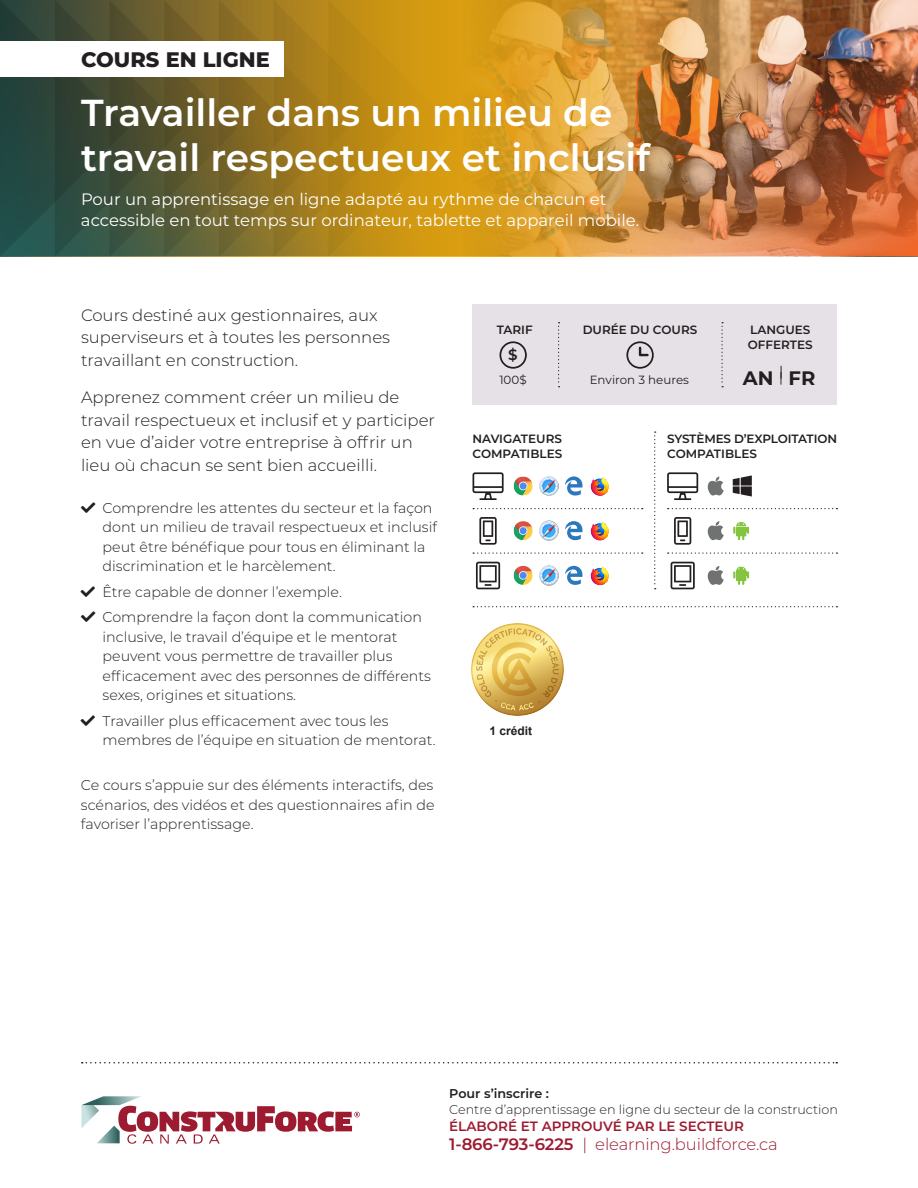
<style>
.page{position:relative;width:918px;height:1188px;background:#fff}
.page>*{position:absolute;margin:0;border:0;box-sizing:border-box;transform-origin:0 0}
.t1{font:600 37.5px/45px "Montserrat";color:#fff}
.t2{font:800 21px "Montserrat";color:#231f20}
.t3{font:700 19.5px "Montserrat";color:#231f20}
.Intro_text{font:300 16.5px/22.5px "Montserrat";color:#231f20}
.t4{font:16.5px/21px "Montserrat";color:#fff}
.t5{font:300 16.5px "Montserrat";letter-spacing:-.005em;color:#9d1b30}
.t6{font:600 15px "Montserrat";color:#231f20}
.t7{font:300 14.25px/19.5px "Montserrat";color:#231f20}
.t8{font:600 13.5px "Montserrat";color:#9d1b30}
.t9{font:300 12.75px "Montserrat";color:#231f20}
.t10{font:600 12.75px "Montserrat";color:#231f20}
.t11{font:600 12px/15px "Montserrat";color:#231f20}
.t12{font:700 12px "Arial";color:#231f20}
.t13{font:11.85px "Montserrat";color:#231f20}
.s1{font-style:inherit}
.s2{font-weight:600}
</style>
<div class="page">
<svg style="left:81px;top:1096px;width:279px;height:48px"></svg>
<svg style="left:82px;top:1062px;width:755px;height:2px"></svg>
<svg style="left:0;top:0;width:372px;height:256px;background:#6b632c"></svg>
<img style="left:372px;top:0;width:546px;height:256px">
<div style="left:0;top:42px;width:284px;height:35px;background:#fff"></div>
<div style="left:472px;top:305px;width:365px;height:100px;background:#e5e1e6"></div>
<svg style="left:558px;top:322px;width:2px;height:65px"></svg>
<svg style="left:721px;top:322px;width:2px;height:65px"></svg>
<svg style="left:626px;top:341px;width:28px;height:28px"></svg>
<svg style="left:781px;top:366px;width:1px;height:13px"></svg>
<svg style="left:473px;top:472px;width:31px;height:28px"></svg>
<svg style="left:476px;top:562px;width:24px;height:27px"></svg>
<svg style="left:479px;top:517px;width:18px;height:28px"></svg>
<svg style="left:667px;top:472px;width:31px;height:28px"></svg>
<svg style="left:671px;top:562px;width:24px;height:27px"></svg>
<svg style="left:674px;top:517px;width:17px;height:28px"></svg>
<svg style="left:708px;top:476px;width:16px;height:20px"></svg>
<svg style="left:708px;top:521px;width:16px;height:19px"></svg>
<svg style="left:708px;top:566px;width:16px;height:19px"></svg>
<svg style="left:473px;top:508px;width:170px;height:1px"></svg>
<svg style="left:668px;top:508px;width:169px;height:1px"></svg>
<svg style="left:473px;top:552px;width:170px;height:2px"></svg>
<svg style="left:668px;top:552px;width:169px;height:2px"></svg>
<svg style="left:654px;top:432px;width:2px;height:157px"></svg>
<svg style="left:514px;top:476px;width:19px;height:20px"></svg>
<img style="left:544px;top:476px;width:15px;height:20px">
<svg style="left:539px;top:477px;width:19px;height:19px"></svg>
<svg style="left:540px;top:477px;width:18px;height:18px"></svg>
<svg style="left:540px;top:478px;width:17px;height:17px"></svg>
<svg style="left:591px;top:477px;width:18px;height:19px"></svg>
<svg style="left:591px;top:522px;width:18px;height:19px"></svg>
<svg style="left:591px;top:566px;width:18px;height:19px"></svg>
<img style="left:544px;top:521px;width:15px;height:19px">
<svg style="left:539px;top:521px;width:19px;height:19px"></svg>
<svg style="left:540px;top:522px;width:18px;height:18px"></svg>
<svg style="left:540px;top:522px;width:17px;height:17px"></svg>
<img style="left:544px;top:566px;width:15px;height:19px">
<svg style="left:539px;top:566px;width:19px;height:19px"></svg>
<div style="left:540px;top:567px;width:18px;height:17px;background:#b7d4f2;border-radius:9px"></div>
<svg style="left:540px;top:567px;width:17px;height:17px"></svg>
<svg style="left:514px;top:521px;width:14px;height:19px"></svg>
<svg style="left:514px;top:521px;width:19px;height:19px"></svg>
<svg style="left:514px;top:566px;width:14px;height:19px"></svg>
<svg style="left:514px;top:566px;width:19px;height:19px"></svg>
<svg style="left:565px;top:476px;width:17px;height:20px"></svg>
<svg style="left:565px;top:521px;width:17px;height:19px"></svg>
<svg style="left:565px;top:566px;width:17px;height:19px"></svg>
<svg style="left:733px;top:566px;width:16px;height:19px"></svg>
<svg style="left:733px;top:521px;width:16px;height:19px"></svg>
<svg style="left:733px;top:475px;width:19px;height:22px"></svg>
<svg style="left:499px;top:341px;width:28px;height:28px"></svg>
<svg style="left:473px;top:606px;width:364px;height:1px"></svg>
<img style="left:471px;top:623px;width:92px;height:92px">
<p class="t2" style="left:81px;top:44px;width:190px">COURS EN LIGNE</p>
<p class="t1" style="left:81px;top:89px;width:571px">Travailler dans un milieu de travail respectueux et inclusif</p>
<p class="t4" style="left:81px;top:188px;width:560px">Pour un apprentissage en ligne adapté au rythme de chacun et accessible en tout temps sur ordinateur, tablette et appareil mobile.</p>
<p class="Intro_text" style="left:81px;top:303px;width:311px">Cours destiné aux gestionnaires, aux superviseurs et à toutes les personnes travaillant en construction.</p>
<p class="Intro_text" style="left:81px;top:386px;width:356px">Apprenez comment créer un milieu de travail respectueux et inclusif et y participer en vue d’aider votre entreprise à offrir un lieu où chacun se sent bien accueilli.</p>
<p class="t7" style="left:103px;top:497px;width:336px">Comprendre les attentes du secteur et la façon dont un milieu de travail respectueux et inclusif peut être bénéfique pour tous en éliminant la discrimination et le harcèlement.</p>
<p class="t7" style="left:103px;top:581px;width:241px">Être capable de donner l’exemple.</p>
<p class="t7" style="left:103px;top:607px;width:330px">Comprendre la façon dont la communication inclusive, le travail d’équipe et le mentorat peuvent vous permettre de travailler plus efficacement avec des personnes de différents sexes, origines et situations.</p>
<p class="t7" style="left:103px;top:710px;width:335px">Travailler plus efficacement avec tous les membres de l’équipe en situation de mentorat.</p>
<p class="t7" style="left:81px;top:775px;width:355px;text-align:justify">Ce cours s’appuie sur des éléments interactifs, des scénarios, des vidéos et des questionnaires afin de favoriser l’apprentissage.</p>
<p class="t11" style="left:497px;top:322px;width:38px">TARIF</p>
<p class="t6" style="left:508px;top:345px;width:11px">$</p>
<p class="t13" style="left:499px;top:372px;width:29px">100$</p>
<p class="t11" style="left:583px;top:322px;width:116px">DURÉE DU COURS</p>
<p class="t11" style="left:748px;top:322px;width:66px">LANGUES<br>OFFERTES</p>
<p class="t13" style="left:590px;top:372px;width:101px">Environ 3 heures</p>
<p class="t3" style="left:743px;top:364px;width:74px">AN <sup>|</sup> FR</p>
<p class="t11" style="left:472px;top:431px;width:91px">NAVIGATEURS<br>COMPATIBLES</p>
<p class="t11" style="left:667px;top:431px;width:171px">SYSTÈMES D’EXPLOITATION<br>COMPATIBLES</p>
<p class="t12" style="left:489px;top:722px;width:44px"><span class="s1">1</span> crédit</p>
<p class="t10" style="left:449px;top:1084px;width:101px">Pour s’inscrire :</p>
<p class="t9" style="left:449px;top:1100px;width:390px">Centre d’apprentissage en ligne du secteur de la construction</p>
<p class="t8" style="left:449px;top:1116px;width:296px">ÉLABORÉ ET APPROUVÉ PAR LE SECTEUR</p>
<p class="t5" style="left:449px;top:1133px;width:330px"><span class="s2">1-866-793-6225</span> | elearning.buildforce.ca</p>
</div>
